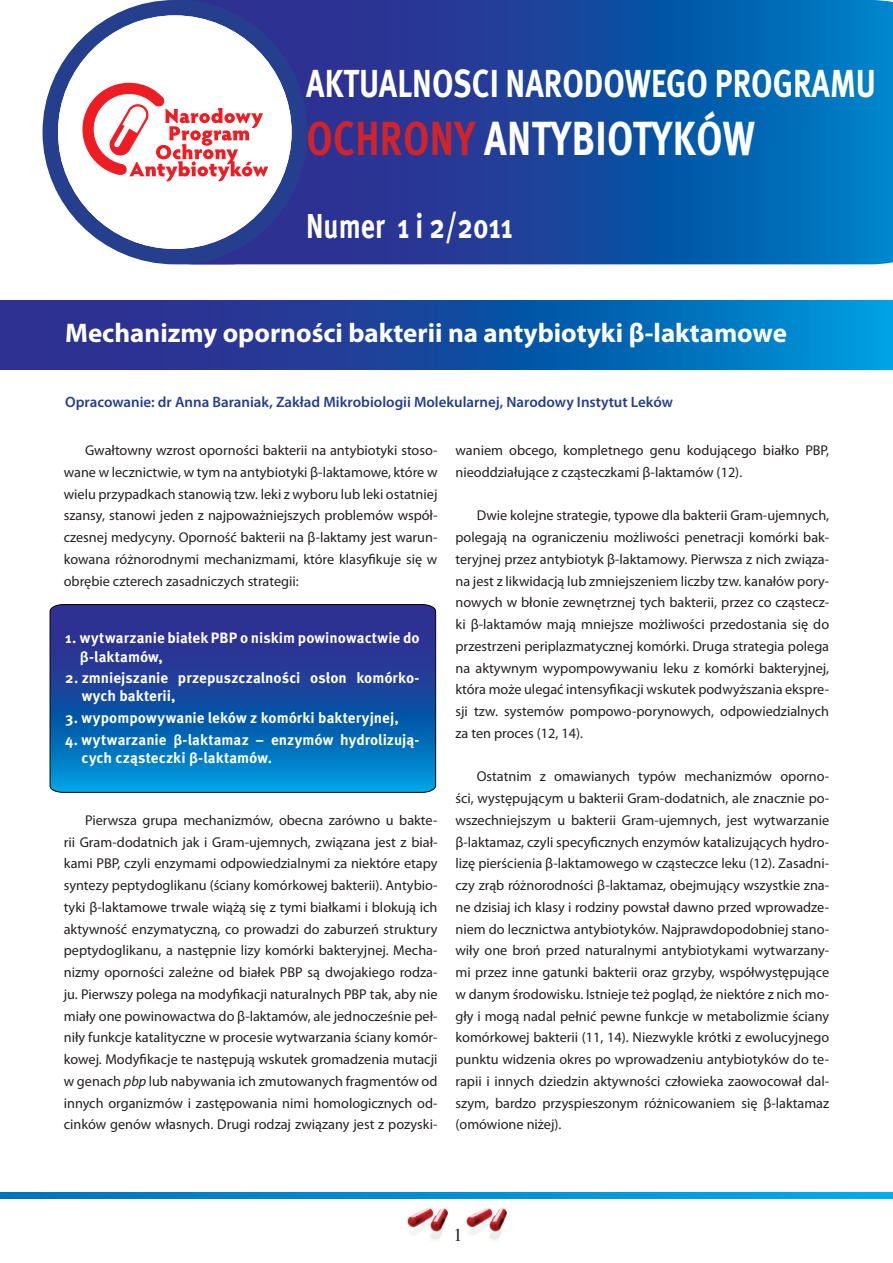
<style>
.page{position:relative;width:893px;height:1263px;background:#fff}
.page>*{position:absolute;margin:0;border:0;box-sizing:border-box;transform-origin:0 0}
.t1{font:700 47.85px "Meta Pro";letter-spacing:.01em;color:#fff;scale:.8 1}
.t2{font:700 39px "Meta Pro";color:#fff;scale:.8 1}
.t3{font:700 34.5px "Meta Pro";color:#fff;scale:.8 1}
.t4{font:700 27px "Myriad Pro";color:#fff}
.t5{font:18px "Times";color:#231f20}
.t6{font:700 15px/18.1px "Meta Pro";color:#fff}
.t7{font:600 15px "Myriad Pro";color:#253f8e}
.t8{font:14.25px/21.8px "Myriad Pro";color:#231f20;text-align:justify}
.s1{color:#d1232a}
.s2{font-style:italic}
</style>
<div class="page">
<svg style="left:43px;top:0;width:145px;height:264px"></svg>
<svg style="left:188px;top:0;width:705px;height:264px;background:#154ea3"></svg>
<div style="left:58px;top:15px;width:234px;height:234px;background:#fff;border-radius:117px"></div>
<svg style="left:72px;top:82px;width:197px;height:109px"></svg>
<svg style="left:0;top:300px;width:893px;height:70px;background:#1454a8"></svg>
<img style="left:407px;top:1208px;width:41px;height:32px">
<img style="left:466px;top:1208px;width:41px;height:32px">
<svg style="left:0;top:1192px;width:893px;height:6px;background:#008fd4"></svg>
<svg style="left:49px;top:604px;width:387px;height:189px;background:#1755a7"></svg>
<h2 class="t2" style="left:306px;top:59px;width:714px">Aktualnosci Narodowego Programu</h2>
<h1 class="t1" style="left:306px;top:108px;width:562px"><span class="s1">Ochrony</span> Antybiotyków</h1>
<h3 class="t3" style="left:306px;top:204px;width:260px">Numer 1 i 2/2011</h3>
<h3 class="t4" style="left:65px;top:318px;width:723px">Mechanizmy oporności bakterii na antybiotyki β-laktamowe</h3>
<p class="t7" style="left:65px;top:393px;width:609px">Opracowanie: dr Anna Baraniak, Zakład Mikrobiologii Molekularnej, Narodowy Instytut Leków</p>
<p class="t8" style="left:64px;top:439px;width:375px;text-indent:21px">Gwałtowny wzrost oporności bakterii na antybiotyki stoso&shy;wane w lecznictwie, w tym na antybiotyki β-laktamowe, które w wielu przypadkach stanowią tzw. leki z wyboru lub leki ostatniej szansy, stanowi jeden z najpoważniejszych problemów współ&shy;czesnej medycyny. Oporność bakterii na β-laktamy jest warun&shy;kowana różnorodnymi mechanizmami, które klasyfikuje się w obrębie czterech zasadniczych strategii:</p>
<p class="t6" style="left:80px;top:629px;width:341px;text-indent:-14px">1. wytwarzanie białek PBP o niskim powinowactwie do β-laktamów,</p>
<p class="t6" style="left:82px;top:669px;width:339px;text-indent:-16px">2. zmniejszanie przepuszczalności osłon komórko&shy;wych bakterii,</p>
<p class="t6" style="left:65px;top:709px;width:335px">3. wypompowywanie leków z komórki bakteryjnej,</p>
<p class="t6" style="left:82px;top:731px;width:339px;text-indent:-16px">4. wytwarzanie β-laktamaz – enzymów hydrolizują&shy;cych cząsteczki β-laktamów.</p>
<p class="t8" style="left:64px;top:809px;width:375px;text-indent:21px">Pierwsza grupa mechanizmów, obecna zarówno u bakte&shy;rii Gram-dodatnich jak i Gram-ujemnych, związana jest z biał&shy;kami PBP, czyli enzymami odpowiedzialnymi za niektóre etapy syntezy peptydoglikanu (ściany komórkowej bakterii). Antybio&shy;tyki β-laktamowe trwale wiążą się z tymi białkami i blokują ich aktywność enzymatyczną, co prowadzi do zaburzeń struktury peptydoglikanu, a następnie lizy komórki bakteryjnej. Mecha&shy;nizmy oporności zależne od białek PBP są dwojakiego rodza&shy;ju. Pierwszy polega na modyfikacji naturalnych PBP tak, aby nie miały one powinowactwa do β-laktamów, ale jednocześnie peł&shy;niły funkcje katalityczne w procesie wytwarzania ściany komór&shy;kowej. Modyfikacje te następują wskutek gromadzenia mutacji w genach <span class="s2">pbp</span> lub nabywania ich zmutowanych fragmentów od innych organizmów i zastępowania nimi homologicznych od&shy;cinków genów własnych. Drugi rodzaj związany jest z pozyski-</p>
<p class="t8" style="left:455px;top:439px;width:375px">waniem obcego, kompletnego genu kodującego białko PBP, nieoddziałujące z cząsteczkami β-laktamów (12).</p>
<p class="t8" style="left:455px;top:504px;width:375px;text-indent:21px">Dwie kolejne strategie, typowe dla bakterii Gram-ujemnych, polegają na ograniczeniu możliwości penetracji komórki bak&shy;teryjnej przez antybiotyk β-laktamowy. Pierwsza z nich związa&shy;na jest z likwidacją lub zmniejszeniem liczby tzw. kanałów pory&shy;nowych w błonie zewnętrznej tych bakterii, przez co cząstecz&shy;ki β-laktamów mają mniejsze możliwości przedostania się do przestrzeni periplazmatycznej komórki. Druga strategia polega na aktywnym wypompowywaniu leku z komórki bakteryjnej, która może ulegać intensyfikacji wskutek podwyższania ekspre&shy;sji tzw. systemów pompowo-porynowych, odpowiedzialnych za ten proces (12, 14).</p>
<p class="t8" style="left:455px;top:765px;width:375px;text-indent:21px">Ostatnim z omawianych typów mechanizmów oporno&shy;ści, występującym u bakterii Gram-dodatnich, ale znacznie po&shy;wszechniejszym u bakterii Gram-ujemnych, jest wytwarzanie β-laktamaz, czyli specyficznych enzymów katalizujących hydro&shy;lizę pierścienia β-laktamowego w cząsteczce leku (12). Zasadni&shy;czy zrąb różnorodności β-laktamaz, obejmujący wszystkie zna&shy;ne dzisiaj ich klasy i rodziny powstał dawno przed wprowadze&shy;niem do lecznictwa antybiotyków. Najprawdopodobniej stano&shy;wiły one broń przed naturalnymi antybiotykami wytwarzany&shy;mi przez inne gatunki bakterii oraz grzyby, współwystępujące w danym środowisku. Istnieje też pogląd, że niektóre z nich mo&shy;gły i mogą nadal pełnić pewne funkcje w metabolizmie ściany komórkowej bakterii (11, 14). Niezwykle krótki z ewolucyjnego punktu widzenia okres po wprowadzeniu antybiotyków do te&shy;rapii i innych dziedzin aktywności człowieka zaowocował dal&shy;szym, bardzo przyspieszonym różnicowaniem się β-laktamaz (omówione niżej).</p>
<p class="t5" style="left:453px;top:1218px;width:10px">1</p>
</div>
